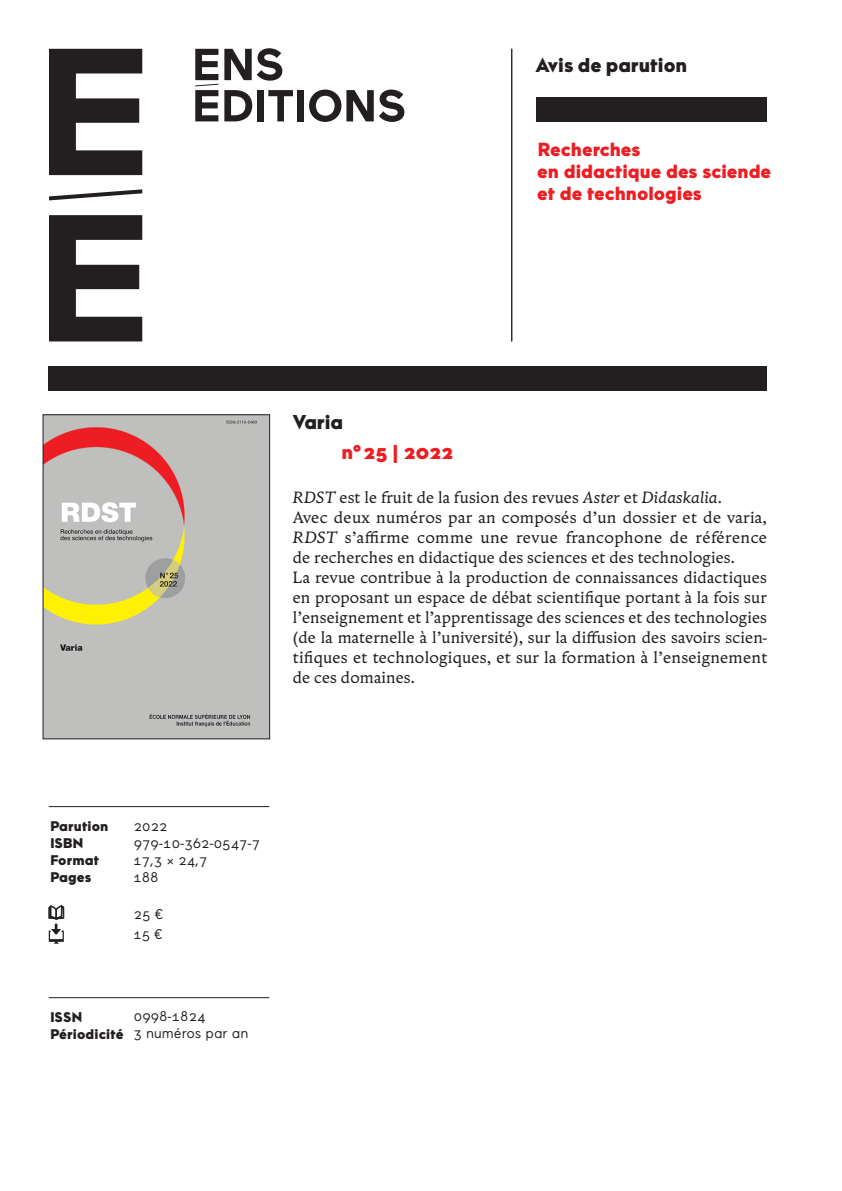
<style>
.page{position:relative;width:842px;height:1191px;background:#fff}
.page>*{position:absolute;margin:0;border:0;box-sizing:border-box;transform-origin:0 0}
.t1{font:20px "Maax ENS Black";color:#231f20}
.t2{font:20px "Maax ENS Black";color:#ee1d23}
.t3{font:19px/22px "Maax ENS Black";color:#ee1d23}
.t4{font:16px/20px "Zenith ENS400 os 20";letter-spacing:.01em;color:#231f20}
.t5{font:14px/17px "Maax ENS";color:#231f20}
.t6{font:14px/17px "Maax ENS Black";letter-spacing:.01em;color:#231f20}
.s1{font-style:italic}
</style>
<div class="page">
<svg style="left:224px;top:48px;width:58px;height:33px"></svg>
<svg style="left:224px;top:90px;width:28px;height:31px"></svg>
<div style="left:257px;top:90px;width:7px;height:31px;background:#231f20"></div>
<svg style="left:268px;top:90px;width:25px;height:31px"></svg>
<div style="left:297px;top:90px;width:7px;height:31px;background:#231f20"></div>
<svg style="left:309px;top:90px;width:95px;height:32px"></svg>
<svg style="left:195px;top:49px;width:23px;height:72px"></svg>
<svg style="left:49px;top:49px;width:93px;height:126px"></svg>
<svg style="left:49px;top:215px;width:93px;height:126px"></svg>
<svg style="left:49px;top:189px;width:93px;height:11px"></svg>
<div style="left:537px;top:98px;width:230px;height:24px;background:#231f20"></div>
<div style="left:49px;top:366px;width:718px;height:24px;background:#231f20"></div>
<hr style="left:49px;top:806px;width:220px;height:1px;background:#231f20">
<hr style="left:49px;top:997px;width:220px;height:1px;background:#231f20">
<svg style="left:49px;top:905px;width:15px;height:38px"></svg>
<hr style="left:511px;top:49px;width:1px;height:292px;background:#231f20">
<img style="left:45px;top:416px;width:223px;height:321px">
<div style="left:43px;top:414px;width:227px;height:325px;border:1px solid #231f20"></div>
<p class="t1" style="left:535px;top:51px;width:153px">Avis de parution</p>
<p class="t3" style="left:537px;top:139px;width:235px">Recherches<br>en didactique des sciende et de technologies</p>
<p class="t1" style="left:293px;top:407px;width:52px">Varia</p>
<p class="t2" style="left:342px;top:437px;width:113px">n° 25 | 2022</p>
<p class="t4" style="left:293px;top:487px;width:476px"><span class="s1">RDST</span> est le fruit de la fusion des revues <span class="s1">Aster</span> et <span class="s1">Didaskalia</span>.<br>Avec deux numéros par an composés d’un dossier et de varia, <span class="s1">RDST</span> s’affirme comme une revue francophone de référence de recherches en didactique des sciences et des technologies.<br>La revue contribue à la production de connaissances didactiques en proposant un espace de débat scientifique portant à la fois sur l’enseignement et l’apprentissage des sciences et des technologies (de la maternelle à l’université), sur la diffusion des savoirs scien&shy;tifiques et technologiques, et sur la formation à l’enseignement de ces domaines.</p>
<p class="t6" style="left:50px;top:818px;width:60px">Parution<br>ISBN<br>Format<br>Pages</p>
<p class="t5" style="left:133px;top:818px;width:128px">2022<br>979-10-362-0547-7<br>17,3 x 24,7<br>188</p>
<p class="t5" style="left:133px;top:904px;width:31px;line-height:20px">25 €<br>15 €</p>
<p class="t6" style="left:50px;top:1009px;width:75px">ISSN<br>Périodicité</p>
<p class="t5" style="left:134px;top:1008px;width:116px">0998-1824<br>3 numéros par an</p>
</div>
